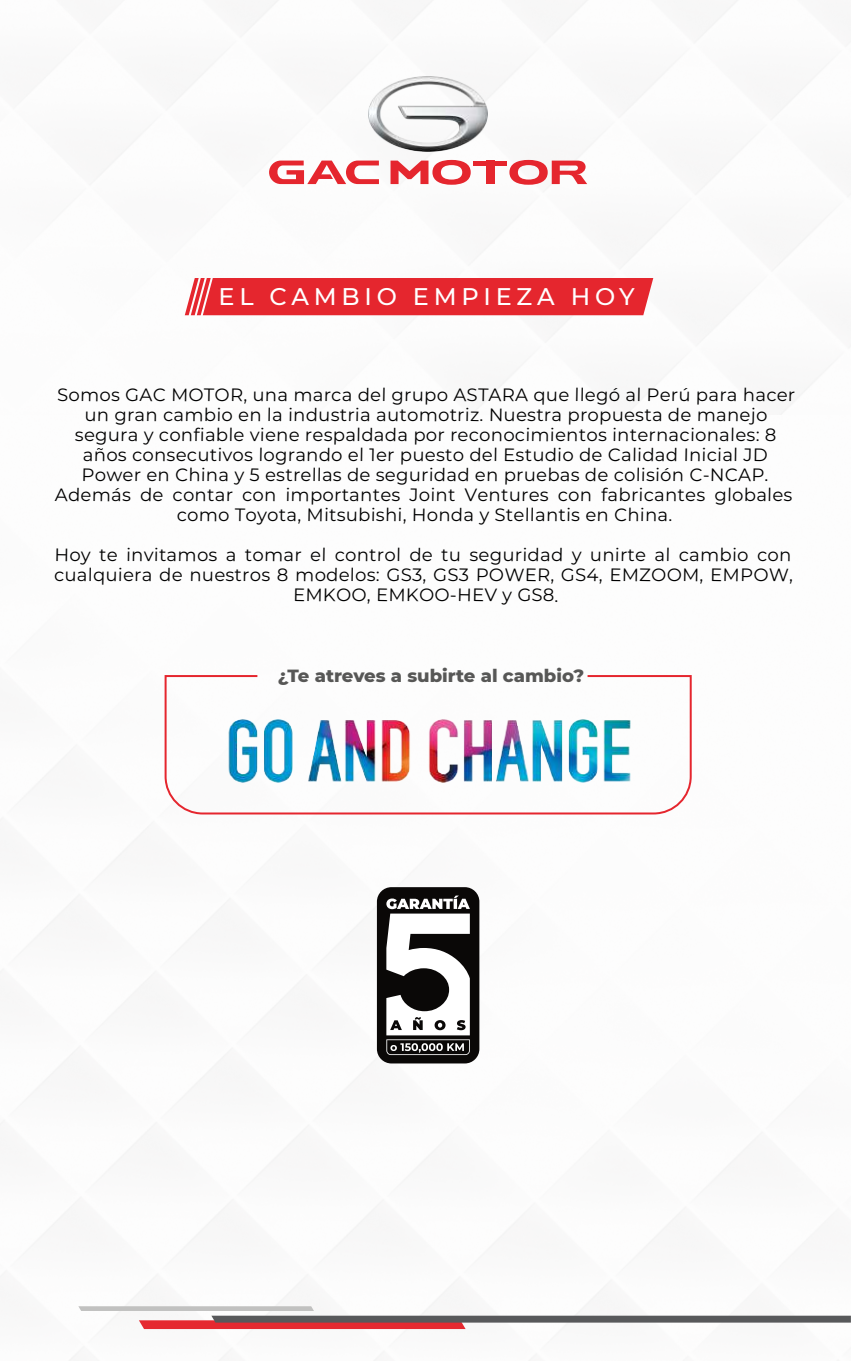
<style>
.page{position:relative;width:851px;height:1361px;background:#fff}
.page>*{position:absolute;margin:0;border:0;box-sizing:border-box;transform-origin:0 0}
.t1{font:500 24px "Montserrat";letter-spacing:.2em;color:#fff}
.t2{font:18px/20px "Montserrat";color:#000;text-align:center}
.t3{font:800 18px "Montserrat";color:#575756}
</style>
<div class="page">
<svg style="left:78px;top:1306px;width:772px;height:23px"></svg>
<div style="left:377px;top:887px;width:102px;height:176px;background:#0a0807;border-radius:15px"></div>
<svg style="left:386px;top:895px;width:84px;height:160px"></svg>
<div style="left:185px;top:278px;width:468px;height:37px;background:#e5262e"></div>
<svg style="left:164px;top:675px;width:528px;height:140px"></svg>
<svg style="left:269px;top:161px;width:110px;height:23px"></svg>
<svg style="left:509px;top:160px;width:78px;height:25px"></svg>
<div style="left:486px;top:161px;width:8px;height:23px;background:#e5262e"></div>
<hr style="left:473px;top:161px;width:34px;height:4px;background:#e5262e">
<svg style="left:390px;top:160px;width:80px;height:25px"></svg>
<img style="left:368px;top:77px;width:120px;height:74px">
<h1 class="t1" style="left:218px;top:279px;width:418px">EL CAMBIO EMPIEZA HOY</h1>
<p class="t2" style="left:57px;top:378px;width:739px;rotate:1deg">Somos GAC MOTOR, una marca del grupo ASTARA que llegó al Perú para hacer un gran cambio en la industria automotriz. Nuestra propuesta de manejo segura y confiable viene respaldada por reconocimientos internacionales: 8 años consecutivos logrando el 1er puesto del Estudio de Calidad Inicial JD Power en China y 5 estrellas de seguridad en pruebas de colisión C-NCAP.<br>Además de contar con importantes Joint Ventures con fabricantes globales como Toyota, Mitsubishi, Honda y Stellantis en China.</p>
<p class="t2" style="left:55px;top:538px;width:740px;rotate:1deg">Hoy te invitamos a tomar el control de tu seguridad y unirte al cambio con cualquiera de nuestros 8 modelos: GS3, GS3 POWER, GS4, EMZOOM, EMPOW,<br>EMKOO, EMKOO-HEV y GS8.</p>
<p class="t3" style="left:278px;top:662px;width:308px">¿Te atreves a subirte al cambio?</p>
</div>
